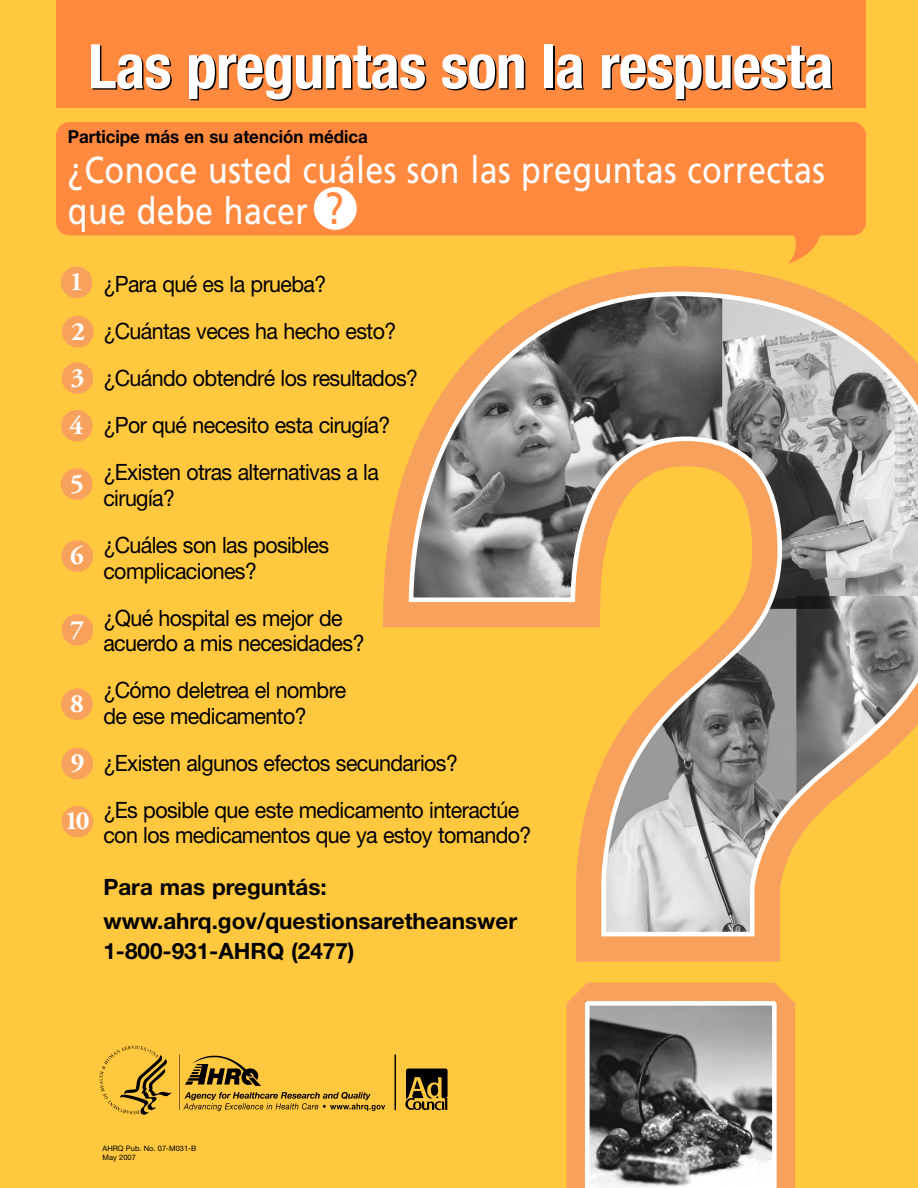
<style>
.page{position:relative;width:918px;height:1188px;background:#ffc83f}
.page>*{position:absolute;margin:0;border:0;box-sizing:border-box;transform-origin:0 0}
.t1{font:700 condensed 61.5px "Helvetica Neue";letter-spacing:-.015em;color:#000}
.t2{font:37.5px/40.5px "Frutiger";letter-spacing:.01em;color:#fff;scale:.86 1}
.t3{font:700 26.33px/49.3px "Adobe Garamond";color:#fff}
.t4{font:22.5px/47.1px "Helvetica Neue";letter-spacing:-.03em;color:#000;scale:.95 1}
.t5{font:700 22.5px/34.3px "Helvetica Neue";color:#000}
.t6{font:700 18px "Helvetica Neue";color:#000;scale:.94 1}
.t7{font:7.5px/9px "Helvetica Neue";color:#000}
.s1{font-size:45px;color:#ff893f}
</style>
<div class="page">
<svg style="left:383px;top:266px;width:428px;height:717px"></svg>
<div style="left:567px;top:983px;width:228px;height:205px;background:#f8a15c"></div>
<svg style="left:406px;top:289px;width:512px;height:650px"></svg>
<svg style="left:585px;top:1001px;width:192px;height:187px;background:#838383"></svg>
<div style="left:56px;top:0;width:810px;height:108px;background:#ff893f"></div>
<div style="left:61px;top:267px;width:31px;height:31px;background:#f8a15c;border-radius:50%"></div>
<div style="left:62px;top:316px;width:32px;height:31px;background:#f8a15c;border-radius:50%"></div>
<div style="left:62px;top:362px;width:31px;height:32px;background:#f8a15c;border-radius:50%"></div>
<div style="left:61px;top:410px;width:32px;height:32px;background:#f8a15c;border-radius:50%"></div>
<div style="left:61px;top:468px;width:31px;height:32px;background:#f8a15c;border-radius:50%"></div>
<div style="left:61px;top:540px;width:32px;height:32px;background:#f8a15c;border-radius:50%"></div>
<div style="left:62px;top:614px;width:31px;height:32px;background:#f8a15c;border-radius:50%"></div>
<div style="left:61px;top:688px;width:32px;height:32px;background:#f8a15c;border-radius:50%"></div>
<div style="left:61px;top:748px;width:32px;height:31px;background:#f8a15c;border-radius:50%"></div>
<div style="left:62px;top:806px;width:31px;height:31px;background:#f8a15c;border-radius:50%"></div>
<div style="left:56px;top:122px;width:810px;height:113px;background:#ff893f;border-radius:14px"></div>
<img style="left:99px;top:1045px;width:297px;height:70px">
<hr style="left:395px;top:1054px;width:1px;height:56px;background:#000">
<img style="left:405px;top:1068px;width:43px;height:43px">
<svg style="left:788px;top:235px;width:33px;height:29px"></svg>
<div style="left:314px;top:187px;width:43px;height:43px;background:#fff;border-radius:50%"></div>
<h1 class="t1" style="left:89px;top:46px;width:747px">Las preguntas son la respuesta</h1>
<p class="t6" style="left:68px;top:130px;width:321px">Participe más en su atención médica</p>
<h2 class="t2" style="left:68px;top:153px;width:882px">¿Conoce usted cuáles son las preguntas correctas que debe hacer <span class="s1">?</span></h2>
<p class="t3" style="left:70px;top:259px;width:17px">1<br>2</p>
<p class="t3" style="left:69px;top:356px;width:17px;line-height:47.6px">3<br>4</p>
<p class="t3" style="left:70px;top:461px;width:15px">5</p>
<p class="t3" style="left:70px;top:533px;width:15px">6</p>
<p class="t3" style="left:71px;top:607px;width:15px">7</p>
<p class="t3" style="left:70px;top:681px;width:15px">8</p>
<p class="t3" style="left:71px;top:741px;width:15px">9</p>
<p class="t3" style="left:65px;top:799px;width:26px">10</p>
<p class="t4" style="left:103px;top:263px;width:333px">¿Para qué es la prueba? ¿Cuántas veces ha hecho esto? ¿Cuándo obtendré los resultados? ¿Por qué necesito esta cirugía? ¿Existen otras alternativas a la</p>
<p class="t4" style="left:103px;top:477px;width:239px">cirugía?<br>¿Cuáles son las posibles</p>
<p class="t4" style="left:103px;top:549px;width:253px">complicaciones?<br>¿Qué hospital es mejor de</p>
<p class="t4" style="left:103px;top:622px;width:276px">acuerdo a mis necesidades? ¿Cómo deletrea el nombre</p>
<p class="t4" style="left:103px;top:694px;width:439px">de ese medicamento?<br>¿Existen algunos efectos secundarios?<br>¿Es posible que este medicamento interactúe</p>
<p class="t4" style="left:103px;top:814px;width:452px">con los medicamentos que ya estoy tomando?</p>
<p class="t5" style="left:103px;top:872px;width:415px">Para mas preguntás: www.ahrq.gov/questionsaretheanswer</p>
<p class="t5" style="left:103px;top:936px;width:253px">1-800-931-AHRQ (2477)</p>
<p class="t7" style="left:103px;top:1145px;width:95px">AHRQ Pub. No. 07-M031-B<br>May 2007</p>
</div>
